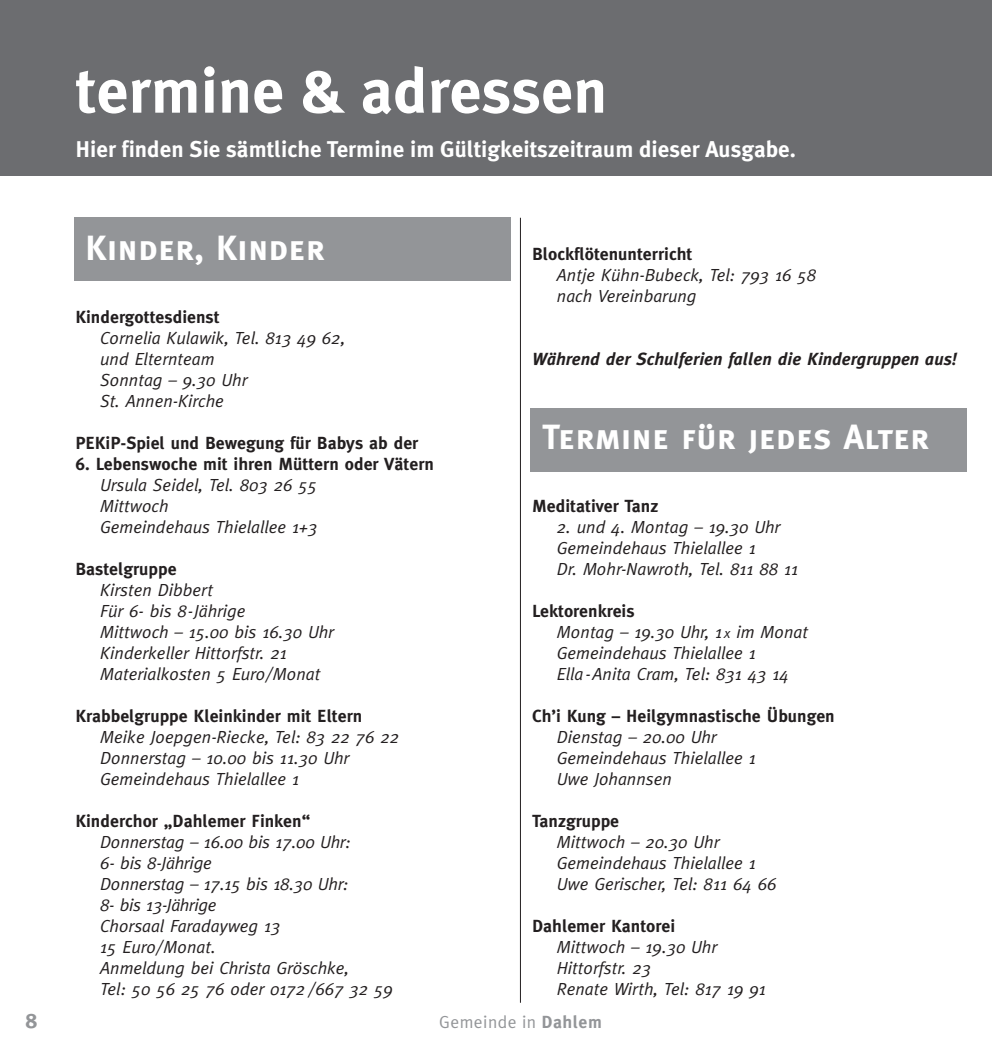
<style>
.page{position:relative;width:993px;height:1042px;background:#fff}
.page>*{position:absolute;margin:0;border:0;box-sizing:border-box;transform-origin:0 0}
.t1{font:700 63px "Meta Plus";color:#fff}
.t2{font:35px "Meta Plus Bold Caps";color:#fff}
.t3{font:700 22.75px "Meta Plus";color:#fff}
.t4{font:21px "Meta Plus Bold Caps";color:#939598}
.t5{font:italic 17.5px/21px "Meta Plus Normal";color:#231f20}
.t6{font:700 17.5px "Meta Plus";color:#231f20}
.t7{font:italic 700 17.5px "Meta Plus";color:#231f20}
.t8{font:17.5px "Meta Plus Normal";letter-spacing:.025em;color:#939598}
.s1{font-size:14px}
.s2{font-family:"Meta Plus";font-weight:700}
</style>
<div class="page">
<hr style="left:520px;top:218px;width:1px;height:784px;background:#231f20">
<div style="left:0;top:0;width:990px;height:176px;background:#6c6d70"></div>
<div style="left:74px;top:218px;width:436px;height:63px;background:#939598"></div>
<div style="left:530px;top:408px;width:437px;height:63px;background:#939598"></div>
<p class="t4" style="left:26px;top:1008px;width:13px">8</p>
<h1 class="t1" style="left:75px;top:65px;width:533px">termine &amp; adressen</h1>
<h3 class="t3" style="left:75px;top:139px;width:721px">Hier finden Sie sämtliche Termine im Gültigkeitszeitraum dieser Ausgabe.</h3>
<h2 class="t2" style="left:85px;top:227px;width:241px">Kinder, Kinder</h2>
<p class="t6" style="left:75px;top:309px;width:146px">Kindergottesdienst</p>
<p class="t5" style="left:100px;top:328px;width:246px">Cornelia Kulawik, Tel. 813 49 62, und Elternteam<br>Sonntag – 9.30 Uhr<br>St. Annen-Kirche</p>
<p class="t6" style="left:75px;top:435px;width:344px">PEKiP-Spiel und Bewegung für Babys ab der</p>
<p class="t6" style="left:75px;top:456px;width:360px">6. Lebenswoche mit ihren Müttern oder Vätern</p>
<p class="t5" style="left:100px;top:475px;width:218px">Ursula Seidel, Tel. 803 26 55<br>Mittwoch<br>Gemeindehaus Thielallee 1+3</p>
<p class="t6" style="left:75px;top:561px;width:103px">Bastelgruppe</p>
<p class="t5" style="left:100px;top:580px;width:235px">Kirsten Dibbert<br>Für 6- bis 8-Jährige<br>Mittwoch – 15.00 bis 16.30 Uhr<br>Kinderkeller Hittorfstr. 21<br>Materialkosten 5 Euro/ Monat</p>
<p class="t6" style="left:75px;top:708px;width:288px">Krabbelgruppe Kleinkinder mit Eltern</p>
<p class="t5" style="left:100px;top:727px;width:300px">Meike Joepgen-Riecke, Tel: 83 22 76 22<br>Donnerstag – 10.00 bis 11.30 Uhr<br>Gemeindehaus Thielallee 1</p>
<p class="t6" style="left:75px;top:813px;width:236px">Kinderchor „Dahlemer Finken“</p>
<p class="t5" style="left:100px;top:832px;width:294px">Donnerstag – 16.00 bis 17.00 Uhr:<br>6- bis 8-Jährige<br>Donnerstag – 17.15 bis 18.30 Uhr:<br>8- bis 13-Jährige<br>Chorsaal Faradayweg 13<br>15 Euro/ Monat.<br>Anmeldung bei Christa Gröschke,<br>Tel: 50 56 25 76 oder 0172 / 667 32 59</p>
<p class="t6" style="left:532px;top:246px;width:162px">Blockflötenunterricht</p>
<p class="t5" style="left:557px;top:265px;width:261px">Antje Kühn-Bubeck, Tel: 793 16 58 nach Vereinbarung</p>
<p class="t7" style="left:532px;top:351px;width:426px">Während der Schulferien fallen die Kindergruppen aus!</p>
<h2 class="t2" style="left:542px;top:416px;width:389px">Termine für jedes Alter</h2>
<p class="t6" style="left:532px;top:498px;width:128px">Meditativer Tanz</p>
<p class="t5" style="left:557px;top:517px;width:243px">2. und 4. Montag – 19.30 Uhr<br>Gemeindehaus Thielallee 1<br>Dr. Mohr-Nawroth, Tel. 811 88 11</p>
<p class="t6" style="left:532px;top:603px;width:104px">Lektorenkreis</p>
<p class="t5" style="left:557px;top:622px;width:252px">Montag – 19.30 Uhr, 1 <span class="s1">x</span> im Monat<br>Gemeindehaus Thielallee 1<br>Ella-Anita Cram, Tel: 831 43 14</p>
<p class="t6" style="left:532px;top:708px;width:304px">Ch’i Kung – Heilgymnastische Übungen</p>
<p class="t5" style="left:557px;top:727px;width:200px">Dienstag – 20.00 Uhr<br>Gemeindehaus Thielallee 1<br>Uwe Johannsen</p>
<p class="t6" style="left:532px;top:813px;width:89px">Tanzgruppe</p>
<p class="t5" style="left:557px;top:832px;width:221px">Mittwoch – 20.30 Uhr<br>Gemeindehaus Thielallee 1<br>Uwe Gerischer, Tel: 811 64 66</p>
<p class="t6" style="left:532px;top:918px;width:144px">Dahlemer Kantorei</p>
<p class="t5" style="left:557px;top:937px;width:210px">Mittwoch – 19.30 Uhr<br>Hittorfstr. 23<br>Renate Wirth, Tel: 817 19 91</p>
<p class="t8" style="left:439px;top:1015px;width:164px">Gemeinde in <span class="s2">Dahlem</span></p>
</div>
